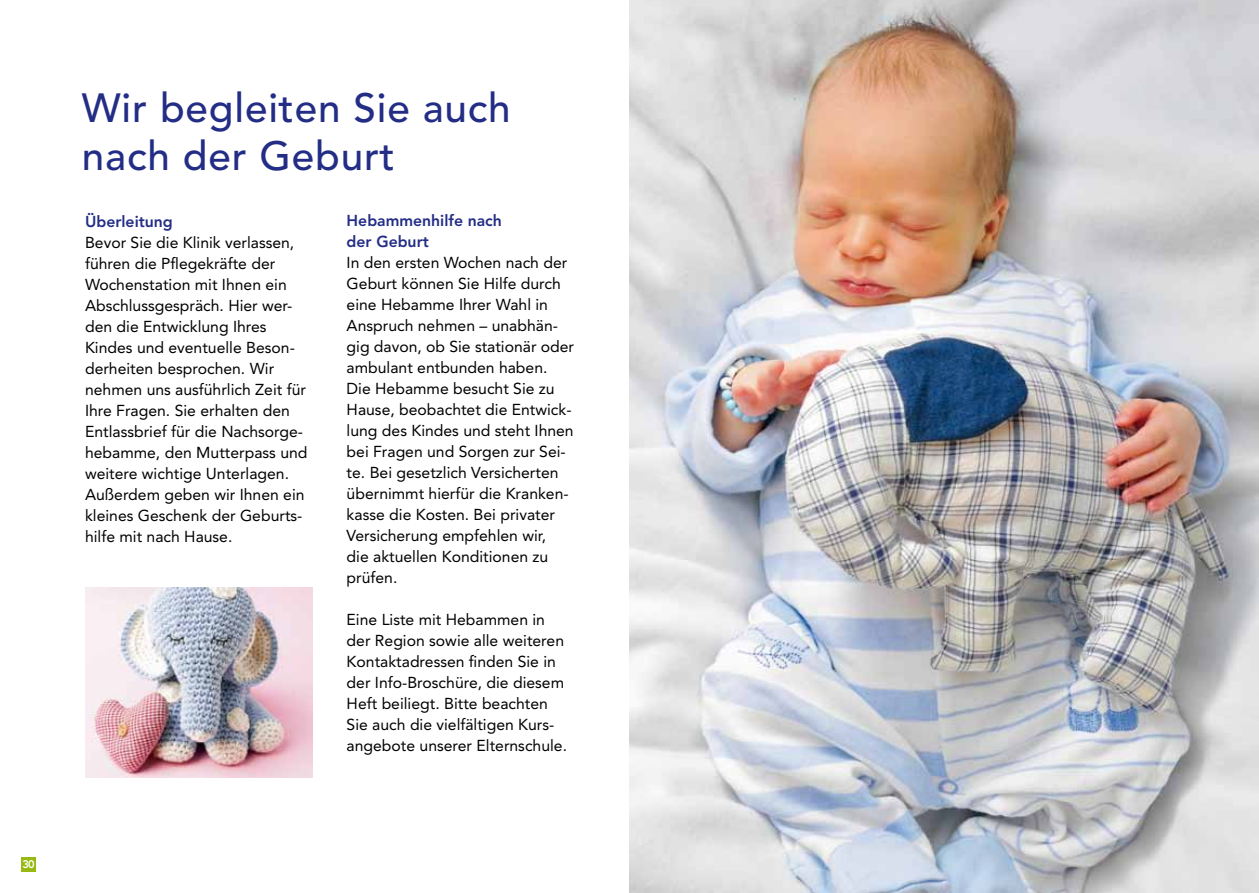
<style>
.page{position:relative;width:1259px;height:893px;background:#fff}
.page>*{position:absolute;margin:0;border:0;box-sizing:border-box;transform-origin:0 0}
.t1{font:500 40.5px/47.2px "Avenir";letter-spacing:.02em;color:#232d85}
.t2{font:15.75px/21px "Avenir";color:#000}
.t3{font:800 15.75px/21px "Avenir";color:#232d85}
.t4{font:800 10.95px "Avenir";color:#fff}
.s1{color:#fff}
</style>
<div class="page">
<div style="left:21px;top:857px;width:15px;height:15px;background:#97b911"></div>
<img style="left:85px;top:588px;width:228px;height:189px">
<img style="left:629px;top:0;width:630px;height:893px">
<p class="t4" style="left:23px;top:858px;width:14px">30</p>
<h1 class="t1" style="left:82px;top:86px;width:430px">Wir begleiten Sie auch nach der Geburt</h1>
<p class="t3" style="left:85px;top:211px;width:89px">Überleitung</p>
<p class="t2" style="left:85px;top:232px;width:224px">Bevor Sie die Klinik verlassen, führen die Pflegekräfte der<br>Wochenstation mit Ihnen ein<br>Abschlussgespräch. Hier wer&shy;den die Entwicklung Ihres<br>Kindes und eventuelle Beson&shy;derheiten besprochen. Wir nehmen uns ausführlich Zeit für<br>Ihre Fragen. Sie erhalten den<br>Entlassbrief für die Nachsorge&shy;hebamme, den Mutterpass und weitere wichtige Unterlagen.<br>Außerdem geben wir Ihnen ein kleines Geschenk der Geburts&shy;hilfe mit nach Hause.</p>
<p class="t3" style="left:347px;top:211px;width:157px">Hebammenhilfe nach der Geburt</p>
<p class="t2" style="left:347px;top:253px;width:229px">In den ersten Wochen nach der<br>Geburt können Sie Hilfe durch eine Hebamme Ihrer Wahl in<br>Anspruch nehmen – unabhän&shy;gig davon, ob Sie stationär oder ambulant entbunden haben.<br>Die Hebamme besucht Sie zu<br>Hause, beobachtet die Entwick&shy;lung des Kindes und steht Ihnen bei Fragen und Sorgen zur Sei&shy;te. Bei gesetzlich Versicherten übernimmt hierfür die Kranken&shy;kasse die Kosten. Bei privater<br>Versicherung empfehlen wir,<span class="s1">w </span>die aktuellen Konditionen zu prüfen.</p>
<p class="t2" style="left:347px;top:610px;width:222px">Eine Liste mit Hebammen in der Region sowie alle weiteren<br>Kontaktadressen finden Sie in der Info-Broschüre, die diesem<br>Heft beiliegt. Bitte beachten<br>Sie auch die vielfältigen Kurs&shy;angebote unserer Elternschule.</p>
</div>
